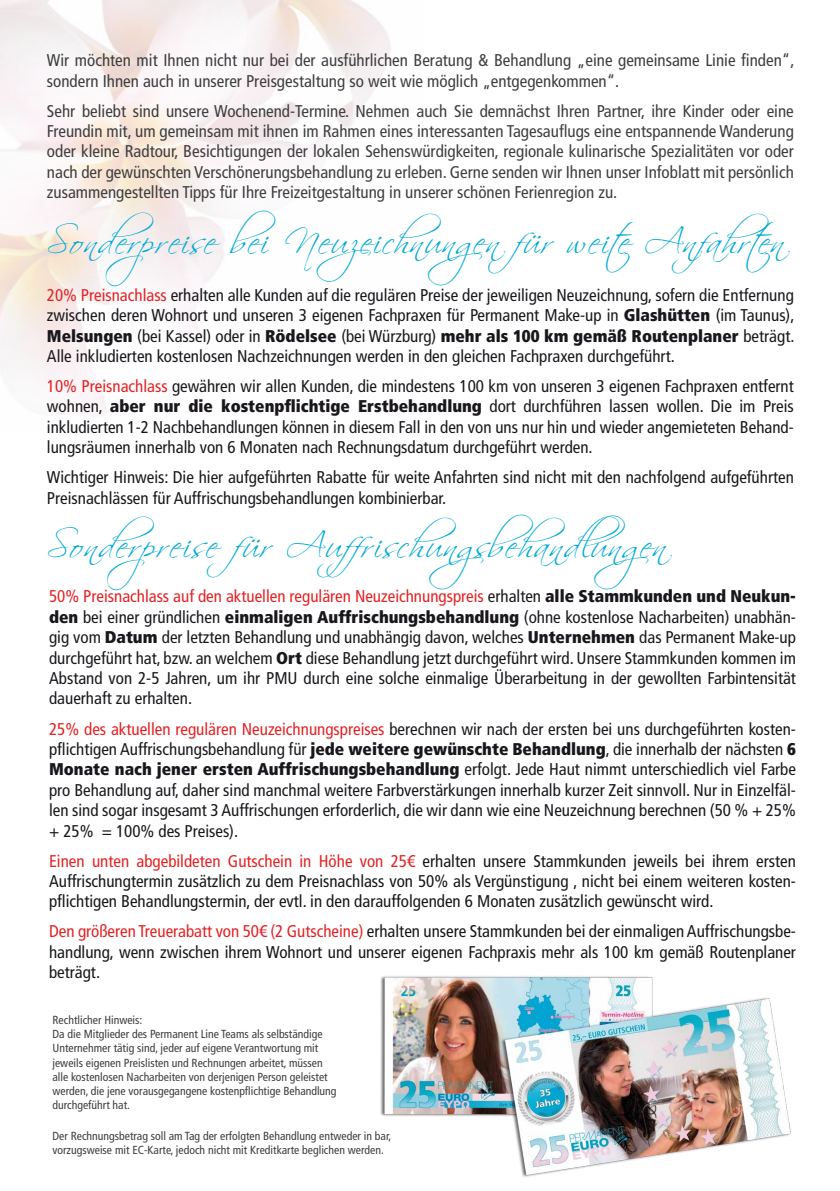
<style>
.page{position:relative;width:840px;height:1191px;background:#fff}
.page>*{position:absolute;margin:0;border:0;box-sizing:border-box;transform-origin:0 0}
.t1{font:35.2px "Scriptina Pro";letter-spacing:.06em;color:#00aad5}
.t2{font:condensed 17px/20.4px "Frutiger LT Com";color:#1a171c;text-align:justify}
.t3{font:condensed 17px/20.4px "Frutiger LT Com";color:#3e3d40}
.t4{font:condensed 17px/20.4px "Frutiger LT Com";color:#151719;text-align:justify}
.t5{font:condensed 11.8px/14px "Frutiger LT Com";color:#3e3d40}
.s1{color:#e42224}
.s2{font-weight:900}
</style>
<div class="page">
<img style="left:0;top:0;width:391px;height:415px">
<img style="left:380px;top:976px;width:411px;height:201px">
<p class="t3" style="left:47px;top:50px;width:748px">Wir möchten mit Ihnen nicht nur bei der ausführlichen Beratung &amp; Behandlung „eine gemeinsame Linie finden“, sondern Ihnen auch in unserer Preisgestaltung so weit wie möglich „entgegenkommen“.</p>
<p class="t3" style="left:47px;top:101px;width:748px;text-align:justify">Sehr beliebt sind unsere Wochenend-Termine. Nehmen auch Sie demnächst Ihren Partner, ihre Kinder oder eine Freundin mit, um gemeinsam mit ihnen im Rahmen eines interessanten Tagesauflugs eine entspannende Wanderung oder kleine Radtour, Besichtigungen der lokalen Sehenswürdigkeiten, regionale kulinarische Spezialitäten vor oder nach der gewünschten Verschönerungsbehandlung zu erleben. Gerne senden wir Ihnen unser Infoblatt mit persönlich zusammengestellten Tipps für Ihre Freizeitgestaltung in unserer schönen Ferienregion zu.</p>
<h1 class="t1" style="left:47px;top:220px;width:736px">Sonderpreise bei Neuzeichnungen für weite Anfahrten</h1>
<p class="t2" style="left:47px;top:285px;width:748px"><span class="s1">20% Preisnachlass</span> erhalten alle Kunden auf die regulären Preise der jeweiligen Neuzeichnung, sofern die Entfernung zwischen deren Wohnort und unseren 3 eigenen Fachpraxen für Permanent Make-up in <span class="s2">Glashütten</span> (im Taunus), <span class="s2">Melsungen</span> (bei Kassel) oder in <span class="s2">Rödelsee</span> (bei Würzburg) <span class="s2">mehr als 100 km gemäß Routenplaner</span> beträgt.<br>Alle inkludierten kostenlosen Nachzeichnungen werden in den gleichen Fachpraxen durchgeführt.</p>
<p class="t2" style="left:47px;top:376px;width:748px"><span class="s1">10% Preisnachlass</span> gewähren wir allen Kunden, die mindestens 100 km von unseren 3 eigenen Fachpraxen entfernt wohnen, <span class="s2">aber nur die kostenpflichtige Erstbehandlung</span> dort durchführen lassen wollen. Die im Preis inkludierten 1-2 Nachbehandlungen können in diesem Fall in den von uns nur hin und wieder angemieteten Behand&shy;lungsräumen innerhalb von 6 Monaten nach Rechnungsdatum durchgeführt werden.</p>
<p class="t2" style="left:47px;top:467px;width:748px">Wichtiger Hinweis: Die hier aufgeführten Rabatte für weite Anfahrten sind nicht mit den nachfolgend aufgeführten<br>Preisnachlässen für Auffrischungsbehandlungen kombinierbar.</p>
<h1 class="t1" style="left:47px;top:524px;width:631px">Sonderpreise für Auffrischungsbehandlungen</h1>
<p class="t2" style="left:49px;top:586px;width:748px"><span class="s1">50% Preisnachlass auf den aktuellen regulären Neuzeichnungspreis</span> erhalten <span class="s2">alle Stammkunden und Neukun&shy;den</span> bei einer gründlichen <span class="s2">einmaligen Auffrischungsbehandlung</span> (ohne kostenlose Nacharbeiten) unabhän&shy;gig vom <span class="s2">Datum</span> der letzten Behandlung und unabhängig davon, welches <span class="s2">Unternehmen</span> das Permanent Make-up durchgeführt hat, bzw. an welchem <span class="s2">Ort</span> diese Behandlung jetzt durchgeführt wird. Unsere Stammkunden kommen im Abstand von 2-5 Jahren, um ihr PMU durch eine solche einmalige Überarbeitung in der gewollten Farbintensität dauerhaft zu erhalten.</p>
<p class="t2" style="left:49px;top:718px;width:748px"><span class="s1">25% des aktuellen regulären Neuzeichnungspreises</span> berechnen wir nach der ersten bei uns durchgeführten kosten&shy;pflichtigen Auffrischungsbehandlung für <span class="s2">jede weitere gewünschte Behandlung</span>, die innerhalb der nächsten <span class="s2">6<br>Monate nach jener ersten Auffrischungsbehandlung</span> erfolgt. Jede Haut nimmt unterschiedlich viel Farbe pro Behandlung auf, daher sind manchmal weitere Farbverstärkungen innerhalb kurzer Zeit sinnvoll. Nur in Einzelfäl&shy;len sind sogar insgesamt 3 Auffrischungen erforderlich, die wir dann wie eine Neuzeichnung berechnen (50 % + 25% + 25% = 100% des Preises).</p>
<p class="t4" style="left:49px;top:850px;width:748px"><span class="s1">Einen unten abgebildeten Gutschein in Höhe von 25€</span> erhalten unsere Stammkunden jeweils bei ihrem ersten Auffrischungtermin zusätzlich zu dem Preisnachlass von 50% als Vergünstigung , nicht bei einem weiteren kosten&shy;pflichtigen Behandlungstermin, der evtl. in den darauffolgenden 6 Monaten zusätzlich gewünscht wird.</p>
<p class="t4" style="left:49px;top:921px;width:748px"><span class="s1">Den größeren Treuerabatt von 50€ (2 Gutscheine)</span> erhalten unsere Stammkunden bei der einmaligen Auffrischungsbe&shy;handlung, wenn zwischen ihrem Wohnort und unserer eigenen Fachpraxis mehr als 100 km gemäß Routenplaner beträgt.</p>
<p class="t5" style="left:52px;top:1013px;width:285px">Rechtlicher Hinweis:<br>Da die Mitglieder des Permanent Line Teams als selbständige Unternehmer tätig sind, jeder auf eigene Verantwortung mit jeweils eigenen Preislisten und Rechnungen arbeitet, müssen alle kostenlosen Nacharbeiten von derjenigen Person geleistet werden, die jene vorausgegangene kostenpflichtige Behandlung durchgeführt hat.</p>
<p class="t5" style="left:52px;top:1128px;width:340px">Der Rechnungsbetrag soll am Tag der erfolgten Behandlung entweder in bar, vorzugsweise mit EC-Karte, jedoch nicht mit Kreditkarte beglichen werden.</p>
</div>
